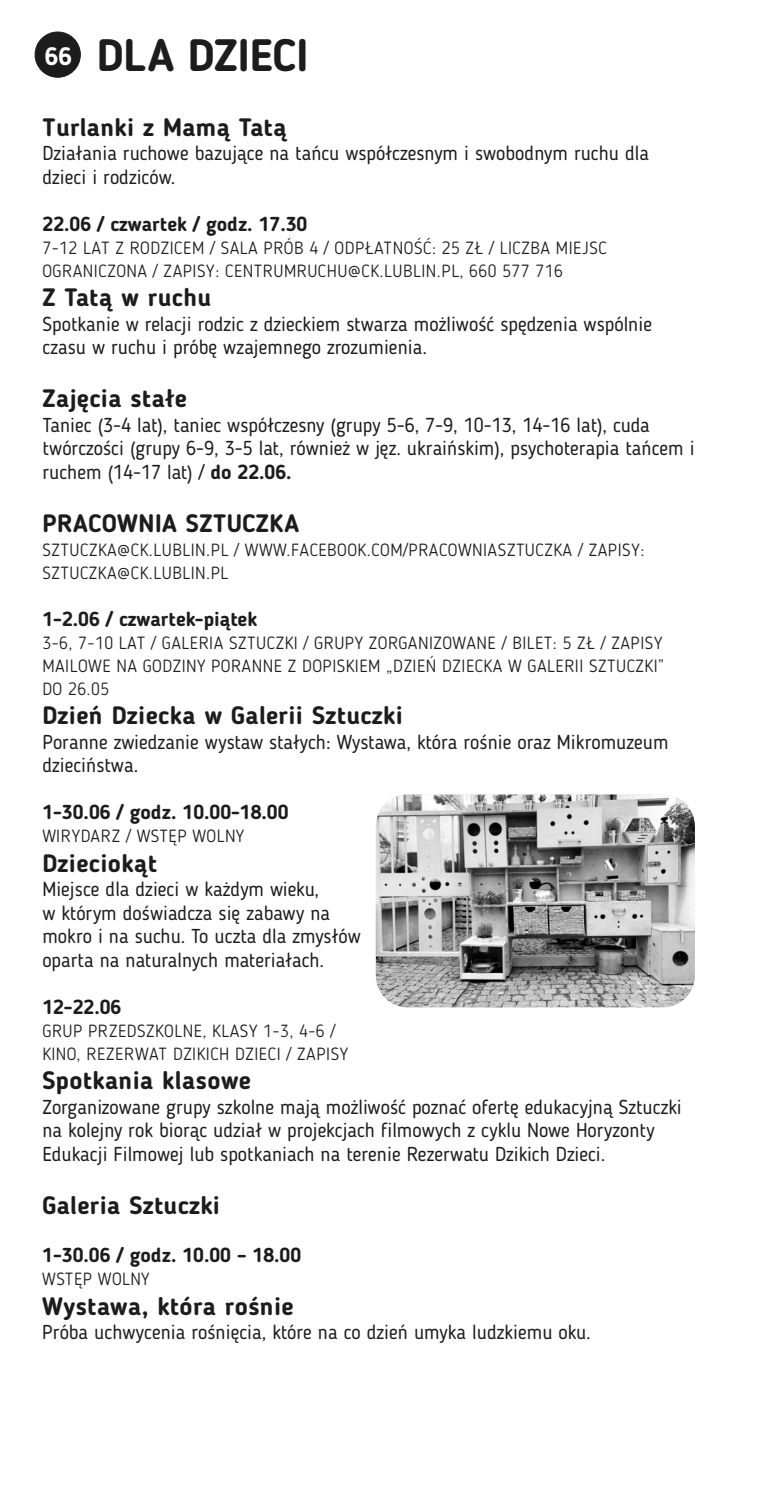
<style>
.page{position:relative;width:780px;height:1489px;background:#fff}
.page>*{position:absolute;margin:0;border:0;box-sizing:border-box;transform-origin:0 0}
.t1{font:700 45px "Blogger Sans";color:#1c1c1c}
.t2{font:700 25px "Blogger Sans";letter-spacing:.015em;color:#1c1c1c}
.t3{font:20px/23.5px "Blogger Sans";color:#1c1c1c}
.t4{font:700 20px "Blogger Sans";color:#1c1c1c}
.t5{font:300 17.5px/22.5px "Blogger Sans";letter-spacing:.03em;color:#1c1c1c}
.s1{font-size:25px;color:#fff}
.s2{font-weight:700}
</style>
<div class="page">
<div style="left:35px;top:32px;width:46px;height:45px;background:#1c1c1c;border:1px solid #1c1c1c;border-radius:50%"></div>
<img style="left:376px;top:794px;width:318px;height:213px;border-radius:32px">
<h1 class="t1" style="left:45px;top:37px;width:265px"><span class="s1">66</span> DLA DZIECI</h1>
<p class="t2" style="left:43px;top:117px;width:245px">Turlanki z Mamą Tatą</p>
<p class="t3" style="left:43px;top:143px;width:608px">Działania ruchowe bazujące na tańcu współczesnym i swobodnym ruchu dla dzieci i rodziców.</p>
<p class="t4" style="left:43px;top:216px;width:266px">22.06 / czwartek / godz. 17.30</p>
<p class="t5" style="left:42px;top:238px;width:565px">7-12 LAT Z RODZICEM / SALA PRÓB 4 / ODPŁATNOŚĆ: 25 ZŁ / LICZBA MIEJSC<br>OGRANICZONA / ZAPISY: CENTRUMRUCHU@CK.LUBLIN.PL, 660 577 716</p>
<p class="t2" style="left:42px;top:287px;width:170px">Z Tatą w ruchu</p>
<p class="t3" style="left:42px;top:314px;width:611px">Spotkanie w relacji rodzic z dzieckiem stwarza możliwość spędzenia wspólnie czasu w ruchu i próbę wzajemnego zrozumienia.</p>
<p class="t2" style="left:42px;top:388px;width:146px">Zajęcia stałe</p>
<p class="t3" style="left:42px;top:415px;width:653px">Taniec (3-4 lat), taniec współczesny (grupy 5-6, 7-9, 10-13, 14-16 lat), cuda twórczości (grupy 6-9, 3-5 lat, również w jęz. ukraińskim), psychoterapia tańcem i ruchem (14-17 lat) / <span class="s2">do 22.06.</span></p>
<p class="t2" style="left:42px;top:513px;width:258px">PRACOWNIA SZTUCZKA</p>
<p class="t5" style="left:42px;top:540px;width:603px">SZTUCZKA@CK.LUBLIN.PL / WWW.FACEBOOK.COM/PRACOWNIASZTUCZKA / ZAPISY:<br>SZTUCZKA@CK.LUBLIN.PL</p>
<p class="t4" style="left:42px;top:611px;width:216px">1-2.06 / czwartek-piątek</p>
<p class="t5" style="left:42px;top:633px;width:623px;text-align:justify">3-6, 7-10 LAT / GALERIA SZTUCZKI / GRUPY ZORGANIZOWANE / BILET: 5 ZŁ / ZAPISY MAILOWE NA GODZINY PORANNE Z DOPISKIEM „DZIEŃ DZIECKA W GALERII SZTUCZKI” DO 26.05</p>
<p class="t2" style="left:42px;top:705px;width:362px">Dzień Dziecka w Galerii Sztuczki</p>
<p class="t3" style="left:42px;top:731px;width:627px">Poranne zwiedzanie wystaw stałych: Wystawa, która rośnie oraz Mikromuzeum dzieciństwa.</p>
<p class="t4" style="left:42px;top:803px;width:248px">1-30.06 / godz. 10.00-18.00</p>
<p class="t5" style="left:42px;top:826px;width:203px">WIRYDARZ / WSTĘP WOLNY</p>
<p class="t2" style="left:42px;top:852px;width:116px">Dzieciokąt</p>
<p class="t3" style="left:42px;top:879px;width:320px">Miejsce dla dzieci w każdym wieku,<br>w którym doświadcza się zabawy na mokro i na suchu. To uczta dla zmysłów oparta na naturalnych materiałach.</p>
<p class="t4" style="left:42px;top:998px;width:80px">12-22.06</p>
<p class="t5" style="left:42px;top:1021px;width:307px">GRUP PRZEDSZKOLNE, KLASY 1-3, 4-6 /<br>KINO, REZERWAT DZIKICH DZIECI / ZAPISY</p>
<p class="t2" style="left:42px;top:1070px;width:210px">Spotkania klasowe</p>
<p class="t3" style="left:42px;top:1096px;width:640px">Zorganizowane grupy szkolne mają możliwość poznać ofertę edukacyjną Sztuczki na kolejny rok biorąc udział w projekcjach filmowych z cyklu Nowe Horyzonty<br>Edukacji Filmowej lub spotkaniach na terenie Rezerwatu Dzikich Dzieci.</p>
<p class="t2" style="left:42px;top:1194px;width:179px">Galeria Sztuczki</p>
<p class="t4" style="left:42px;top:1246px;width:260px">1-30.06 / godz. 10.00 – 18.00</p>
<p class="t5" style="left:42px;top:1269px;width:109px">WSTĘP WOLNY</p>
<p class="t2" style="left:42px;top:1295px;width:253px">Wystawa, która rośnie</p>
<p class="t3" style="left:42px;top:1322px;width:550px">Próba uchwycenia rośnięcia, które na co dzień umyka ludzkiemu oku.</p>
</div>
